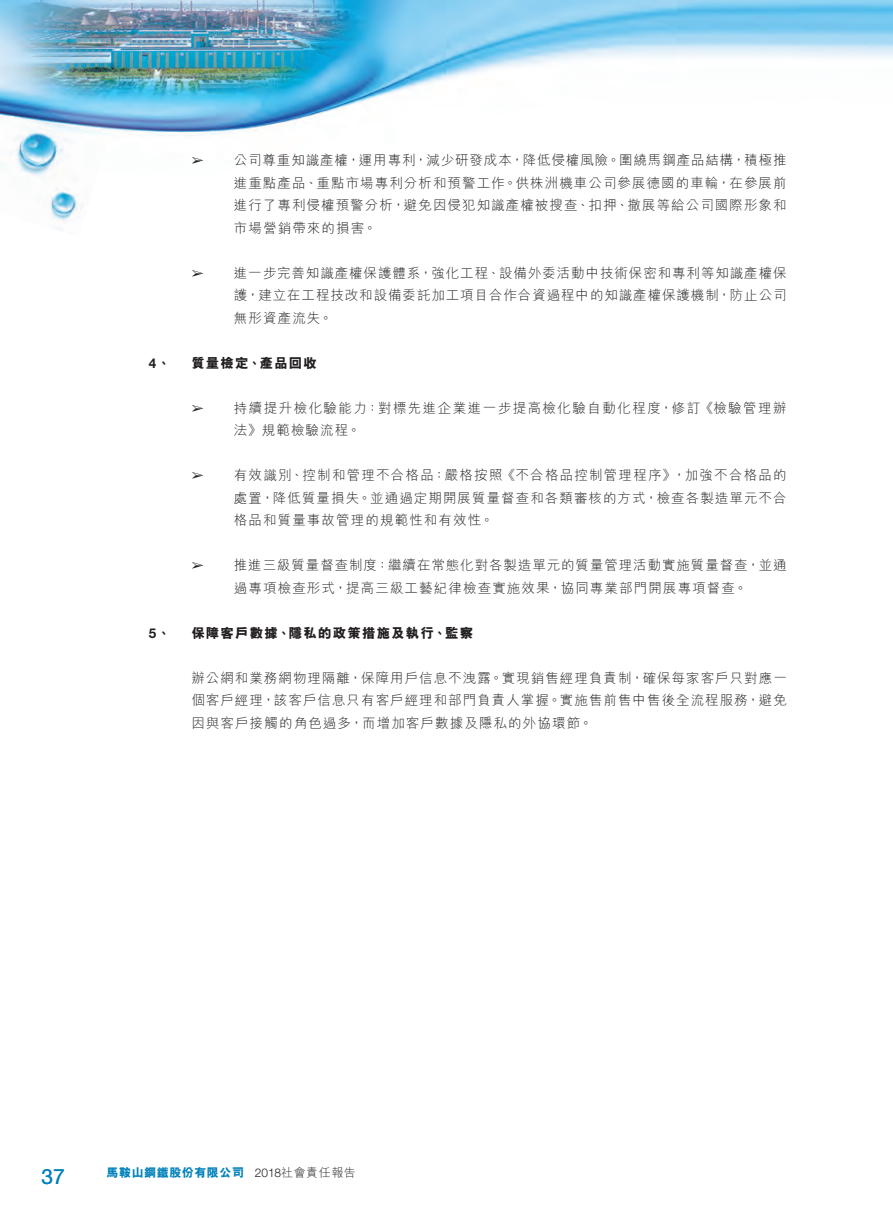
<style>
.page{position:relative;width:893px;height:1212px;background:#fff}
.page>*{position:absolute;margin:0;border:0;box-sizing:border-box;transform-origin:0 0}
.t1{font:21px "Helvetica Neue LT Std";color:#0583bc}
.Body_Text{font:300 13.5px/22.5px "M Hei HK";letter-spacing:.08em;color:#231f20;text-align:justify}
.Body_Text-2{font:300 13.5px "M Hei HK";letter-spacing:.11em;color:#231f20}
.Body_Text-3{font:800 13.5px "M Hei HK";letter-spacing:.085em;color:#231f20}
.t2{font:800 12px "M Hei HK";letter-spacing:.045em;color:#0583bc}
.t3{font:300 12px "M Hei HK";letter-spacing:.045em;color:#231f20}
.s1{font-family:"Helvetica Neue LT Std";font-weight:700}
.s2{font-family:"Helvetica Neue LT Std"}
</style>
<div class="page">
<img style="left:0;top:0;width:893px;height:136px">
<img style="left:0;top:116px;width:106px;height:115px">
<p class="Body_Text-3" style="left:149px;top:356px;width:23px">、<span class="s1">4</span></p>
<p class="Body_Text-3" style="left:149px;top:626px;width:23px">、<span class="s1">5</span></p>
<p class="Body_Text" style="left:234px;top:149px;width:554px">公司尊重知識產權，運用專利，減少研發成本，降低侵權風險。圍繞馬鋼產品結構，積極推</p>
<p class="Body_Text" style="left:234px;top:171px;width:554px">進重點產品、重點市場專利分析和預警工作。供株洲機車公司參展德國的車輪，在參展前進行了專利侵權預警分析，避免因侵犯知識產權被搜查、扣押、撤展等給公司國際形象和市場營銷帶來的損害。</p>
<p class="Body_Text" style="left:234px;top:261px;width:554px">進一步完善知識產權保護體系，強化工程、設備外委活動中技術保密和專利等知識產權保</p>
<p class="Body_Text" style="left:234px;top:284px;width:554px">護，建立在工程技改和設備委託加工項目合作合資過程中的知識產權保護機制，防止公司無形資產流失。</p>
<p class="Body_Text-3" style="left:191px;top:356px;width:127px">質量檢定、產品回收</p>
<p class="Body_Text-2" style="left:234px;top:401px;width:554px">持續提升檢化驗能力：對標先進企業進一步提高檢化驗自動化程度，修訂《檢驗管理辦</p>
<p class="Body_Text" style="left:234px;top:419px;width:128px">法》規範檢驗流程。</p>
<p class="Body_Text" style="left:673px;top:464px;width:116px">，加強不合格品的</p>
<p class="Body_Text" style="left:234px;top:464px;width:443px">有效識別、控制和管理不合格品：嚴格按照《不合格品控制管理程序》</p>
<p class="Body_Text" style="left:234px;top:486px;width:554px">處置，降低質量損失。並通過定期開展質量督查和各類審核的方式，檢查各製造單元不合格品和質量事故管理的規範性和有效性。</p>
<p class="Body_Text" style="left:234px;top:554px;width:554px">推進三級質量督查制度：繼續在常態化對各製造單元的質量管理活動實施質量督查，並通</p>
<p class="Body_Text" style="left:234px;top:576px;width:515px">過專項檢查形式，提高三級工藝紀律檢查實施效果，協同專業部門開展專項督查。</p>
<p class="Body_Text-3" style="left:191px;top:626px;width:283px">保障客戶數據、隱私的政策措施及執行、監察</p>
<p class="Body_Text" style="left:191px;top:666px;width:597px">辦公網和業務網物理隔離，保障用戶信息不洩露。實現銷售經理負責制，確保每家客戶只對應一個客戶經理，該客戶信息只有客戶經理和部門負責人掌握。實施售前售中售後全流程服務，避免因與客戶接觸的角色過多，而增加客戶數據及隱私的外協環節。</p>
<h1 class="t1" style="left:41px;top:1164px;width:25px">37</h1>
<p class="t3" style="left:255px;top:1166px;width:103px"><span class="s2">2018</span>社會責任報告</p>
<p class="t2" style="left:107px;top:1167px;width:139px">馬鞍山鋼鐵股份有限公司</p>
</div>
